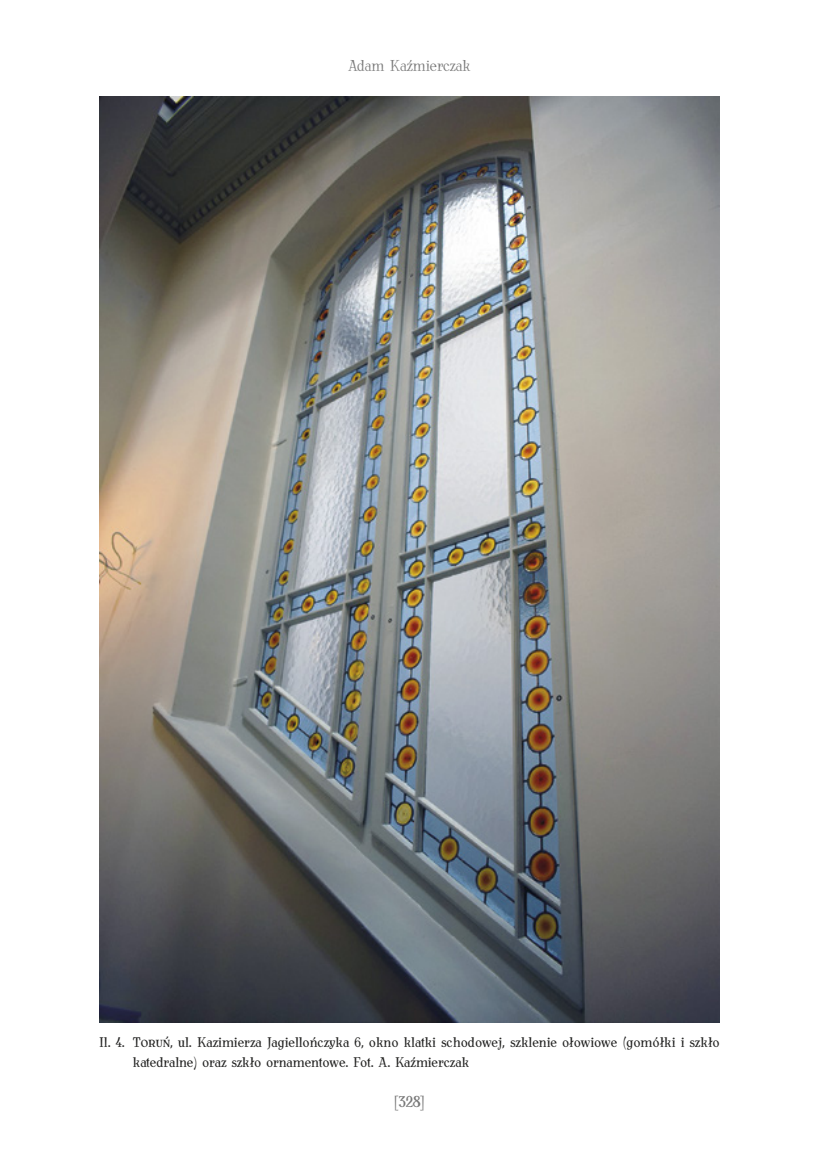
<style>
.page{position:relative;width:819px;height:1166px;background:#fff}
.page>*{position:absolute;margin:0;border:0;box-sizing:border-box;transform-origin:0 0}
.t1{font:300 15.75px "Antykwa Torunska Cond";letter-spacing:-.01em;color:#787878}
.t2{font:15.75px "Antykwa Torunska Cond Med";color:#787878}
.t3{font:14px/19.2px "Antykwa Torunska Cond";letter-spacing:-.005em;color:#222221}
</style>
<div class="page">
<img style="left:99px;top:97px;width:620px;height:926px">
<p class="t1" style="left:348px;top:54px;width:124px">Adam Kaźmierczak</p>
<p class="t3" style="left:133px;top:1032px;width:588px;text-indent:-34px">Il. 4. Toruń, ul. Kazimierza Jagiellończyka 6, okno klatki schodowej, szklenie ołowiowe (gomółki i szkło katedralne) oraz szkło ornamentowe. Fot. A. Kaźmierczak</p>
<p class="t2" style="left:394px;top:1089px;width:31px">[328]</p>
</div>
